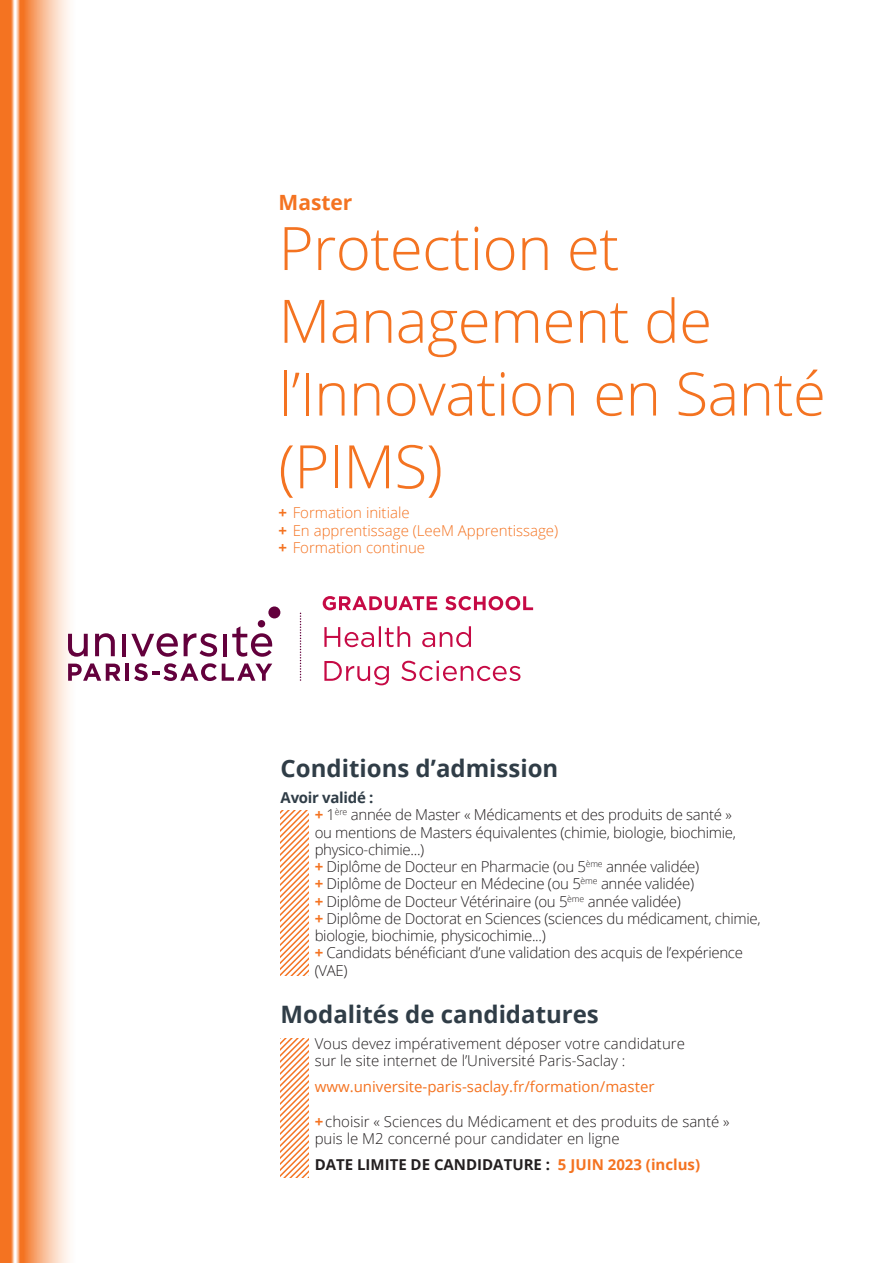
<style>
.page{position:relative;width:893px;height:1263px;background:#fff}
.page>*{position:absolute;margin:0;border:0;box-sizing:border-box;transform-origin:0 0}
.diplome{font:300 60px "Open Sans";letter-spacing:-.01em;color:#f47321}
.texte{font:700 24px "Open Sans";color:#303d47}
.inter{font:700 24px "Open Sans";color:#303d47}
.diplome-2{font:700 21px "Open Sans";color:#f47321}
.texte-2{font:300 15px/17.2px "Open Sans";letter-spacing:-.02em;color:#231f20}
.texte_alinea{font:300 15px/17.2px "Open Sans";color:#231f20}
.diplome-3{font:300 15px/17.2px "Open Sans";color:#f47321}
.texte_alinea-2{font:15px "Open Sans";color:#f47321}
.texte_alinea-3{font:700 15px "Open Sans";color:#231f20}
.texte-3{font:700 15px "Open Sans";letter-spacing:-.02em;color:#303d47}
.s1{font-weight:700}
.s2{font-weight:700;color:#f47321}
.s3{color:#f47321}
</style>
<div class="page">
<svg style="left:0;top:0;width:72px;height:1263px;background:#f8b185"></svg>
<svg style="left:300px;top:613px;width:1px;height:68px"></svg>
<div style="left:268px;top:606px;width:12px;height:12px;background:#63003c;border-radius:50%"></div>
<div style="left:258px;top:620px;width:7px;height:7px;background:#63003c;border-radius:50%"></div>
<hr style="left:122px;top:634px;width:4px;height:22px;background:#63003c">
<svg style="left:68px;top:634px;width:20px;height:23px"></svg>
<svg style="left:95px;top:633px;width:20px;height:23px"></svg>
<svg style="left:131px;top:633px;width:47px;height:24px"></svg>
<svg style="left:232px;top:626px;width:40px;height:31px"></svg>
<svg style="left:184px;top:633px;width:33px;height:24px"></svg>
<hr style="left:223px;top:634px;width:4px;height:22px;background:#63003c">
<svg style="left:68px;top:663px;width:53px;height:18px"></svg>
<hr style="left:125px;top:664px;width:4px;height:17px;background:#63003c">
<svg style="left:134px;top:663px;width:138px;height:18px"></svg>
<svg style="left:324px;top:660px;width:196px;height:25px"></svg>
<svg style="left:324px;top:626px;width:147px;height:21px"></svg>
<svg style="left:323px;top:596px;width:210px;height:14px"></svg>
<svg style="left:281px;top:811px;width:27px;height:164px"></svg>
<svg style="left:281px;top:1038px;width:27px;height:139px"></svg>
<p class="diplome-2" style="left:279px;top:188px;width:75px">Master</p>
<p class="diplome" style="left:279px;top:207px;width:342px">Protection et</p>
<p class="diplome" style="left:279px;top:280px;width:435px">Management de</p>
<p class="diplome" style="left:279px;top:353px;width:549px">l’Innovation en Santé</p>
<p class="diplome" style="left:279px;top:425px;width:166px">(PIMS)</p>
<p class="diplome-3" style="left:279px;top:504px;width:133px"><span class="s1">+</span> Formation initiale</p>
<p class="diplome-3" style="left:279px;top:521px;width:281px"><span class="s1">+</span> En apprentissage (LeeM Apprentissage) <span class="s1">+</span> Formation continue</p>
<p class="inter" style="left:281px;top:752px;width:279px">Conditions d’admission</p>
<p class="texte-3" style="left:281px;top:787px;width:94px">Avoir validé :</p>
<p class="texte-2" style="left:315px;top:806px;width:423px"><span class="s2">+</span> 1<sup>ère</sup> année de Master « Médicaments et des produits de santé » ou mentions de Masters équivalentes (chimie, biologie, biochimie, physico-chimie...)</p>
<p class="texte-2" style="left:315px;top:858px;width:386px"><span class="s2">+</span> Diplôme de Docteur en Pharmacie (ou 5<sup>ème</sup> année validée)</p>
<p class="texte-2" style="left:315px;top:875px;width:381px"><span class="s2">+</span> Diplôme de Docteur en Médecine (ou 5<sup>ème</sup> année validée)</p>
<p class="texte-2" style="left:315px;top:892px;width:368px"><span class="s2">+</span> Diplôme de Docteur Vétérinaire (ou 5<sup>ème</sup> année validée)</p>
<p class="texte-2" style="left:315px;top:909px;width:447px"><span class="s2">+</span> Diplôme de Doctorat en Sciences (sciences du médicament, chimie, biologie, biochimie, physicochimie...)</p>
<p class="texte-2" style="left:315px;top:944px;width:430px"><span class="s2">+</span> Candidats bénéficiant d’une validation des acquis de l’expérience (VAE)</p>
<p class="texte" style="left:281px;top:998px;width:320px">Modalités de candidatures</p>
<p class="texte_alinea" style="left:315px;top:1035px;width:372px">Vous devez impérativement déposer votre candidature</p>
<p class="texte_alinea" style="left:315px;top:1052px;width:312px">sur le site internet de l’Université Paris-Saclay :</p>
<p class="texte_alinea-2" style="left:315px;top:1076px;width:341px">www.universite-paris-saclay.fr/formation/master</p>
<p class="texte_alinea" style="left:315px;top:1112px;width:417px"><span class="s2">+</span> choisir « Sciences du Médicament et des produits de santé » puis le M2 concerné pour candidater en ligne</p>
<p class="texte_alinea-3" style="left:315px;top:1154px;width:387px">DATE LIMITE DE CANDIDATURE : <span class="s3">5 JUIN 2023 (inclus)</span></p>
</div>
